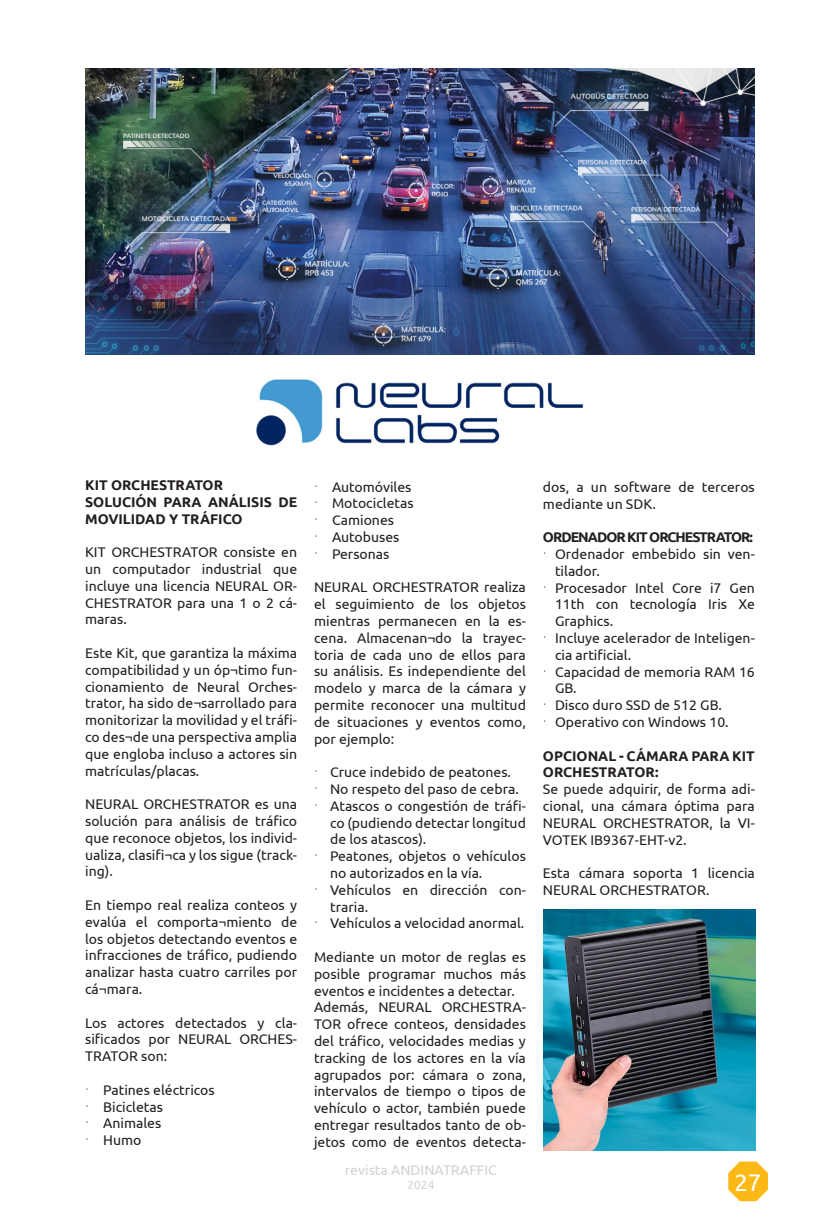
<style>
.page{position:relative;width:823px;height:1219px;background:#fff}
.page>*{position:absolute;margin:0;border:0;box-sizing:border-box;transform-origin:0 0}
.t1{font:24px "Ubuntu";color:#fff}
.t2{font:14px/16.8px "Ubuntu";color:#231f20;text-align:justify}
.t3{font:700 14px/16.8px "Ubuntu";color:#231f20}
.t4{font:700 14px "Ubuntu";letter-spacing:-.07em;color:#231f20}
.t5{font:14px "Ubuntu";color:#d1d2d4}
.t6{font:12px "Ubuntu";color:#d1d2d4}
.s1{font-family:"Times New Roman"}
</style>
<div class="page">
<svg style="left:728px;top:1161px;width:39px;height:40px;background:#fcc43d"></svg>
<img style="left:85px;top:68px;width:669px;height:286px">
<img style="left:256px;top:379px;width:328px;height:67px">
<img style="left:543px;top:910px;width:212px;height:241px">
<p class="t3" style="left:85px;top:476px;width:139px">KIT ORCHESTRATOR</p>
<p class="t3" style="left:85px;top:493px;width:213px">SOLUCIÓN PARA ANÁLISIS DE<br>MOVILIDAD Y TRÁFICO</p>
<p class="t2" style="left:85px;top:543px;width:213px">KIT ORCHESTRATOR consiste en un computador industrial que incluye una licencia NEURAL OR-CHESTRATOR para una 1 o 2 cá&shy;maras.</p>
<p class="t2" style="left:85px;top:644px;width:213px">Este Kit, que garantiza la máxima compatibilidad y un óp¬timo fun&shy;cionamiento de Neural Orches&shy;trator, ha sido de¬sarrollado para monitorizar la movilidad y el tráfi&shy;co des¬de una perspectiva amplia que engloba incluso a actores sin matrículas/placas.</p>
<p class="t2" style="left:85px;top:795px;width:213px">NEURAL ORCHESTRATOR es una solución para análisis de tráfico que reconoce objetos, los individ&shy;ualiza, clasifi¬ca y los sigue (track&shy;ing).</p>
<p class="t2" style="left:85px;top:896px;width:213px">En tiempo real realiza conteos y evalúa el comporta¬miento de los objetos detectando eventos e infracciones de tráfico, pudiendo analizar hasta cuatro carriles por cá¬mara.</p>
<p class="t2" style="left:85px;top:1014px;width:213px">Los actores detectados y cla&shy;sificados por NEURAL ORCHES-TRATOR son:</p>
<p class="t2" style="left:85px;top:1081px;width:131px"><span class="s1">ˑ</span> Patines eléctricos</p>
<p class="t2" style="left:85px;top:1098px;width:79px"><span class="s1">ˑ</span> Bicicletas</p>
<p class="t2" style="left:85px;top:1115px;width:78px"><span class="s1">ˑ</span> Animales</p>
<p class="t2" style="left:85px;top:1131px;width:58px"><span class="s1">ˑ</span> Humo</p>
<p class="t2" style="left:314px;top:478px;width:99px"><span class="s1">ˑ</span> Automóviles</p>
<p class="t2" style="left:314px;top:495px;width:101px"><span class="s1">ˑ</span> Motocicletas</p>
<p class="t2" style="left:314px;top:511px;width:81px"><span class="s1">ˑ</span> Camiones</p>
<p class="t2" style="left:314px;top:528px;width:87px"><span class="s1">ˑ</span> Autobuses</p>
<p class="t2" style="left:314px;top:545px;width:77px"><span class="s1">ˑ</span> Personas</p>
<p class="t2" style="left:314px;top:579px;width:213px">NEURAL ORCHESTRATOR realiza el seguimiento de los objetos mientras permanecen en la es&shy;cena. Almacenan¬do la trayec&shy;toria de cada uno de ellos para su análisis. Es independiente del modelo y marca de la cámara y permite reconocer una multitud de situaciones y eventos como, por ejemplo:</p>
<p class="t2" style="left:314px;top:763px;width:198px"><span class="s1">ˑ</span> Cruce indebido de peatones.</p>
<p class="t2" style="left:314px;top:780px;width:206px"><span class="s1">ˑ</span> No respeto del paso de cebra.</p>
<p class="t2" style="left:330px;top:797px;width:197px;text-indent:-16px"><span class="s1">ˑ</span> Atascos o congestión de tráfi&shy;co (pudiendo detectar longitud de los atascos).</p>
<p class="t2" style="left:330px;top:847px;width:197px;text-indent:-16px"><span class="s1">ˑ</span> Peatones, objetos o vehículos no autorizados en la vía.</p>
<p class="t2" style="left:330px;top:881px;width:197px;text-indent:-16px"><span class="s1">ˑ</span> Vehículos en dirección con&shy;traria.</p>
<p class="t2" style="left:314px;top:915px;width:212px"><span class="s1">ˑ</span> Vehículos a velocidad anormal.</p>
<p class="t2" style="left:314px;top:948px;width:213px">Mediante un motor de reglas es posible programar muchos más eventos e incidentes a detectar.</p>
<p class="t2" style="left:314px;top:999px;width:213px">Además, NEURAL ORCHESTRA-TOR ofrece conteos, densidades del tráfico, velocidades medias y tracking de los actores en la vía agrupados por: cámara o zona, intervalos de tiempo o tipos de vehículo o actor, también puede entregar resultados tanto de ob&shy;jetos como de eventos detecta-</p>
<p class="t5" style="left:344px;top:1161px;width:153px">revista ANDINATRAFFIC</p>
<p class="t6" style="left:407px;top:1177px;width:29px">2024</p>
<p class="t2" style="left:542px;top:478px;width:213px">dos, a un software de terceros mediante un SDK.</p>
<p class="t4" style="left:542px;top:529px;width:211px">ORDENADOR KIT ORCHESTRATOR:</p>
<p class="t2" style="left:554px;top:545px;width:201px;text-indent:-12px"><span class="s1">ˑ</span> Ordenador embebido sin ven&shy;tilador.</p>
<p class="t2" style="left:554px;top:579px;width:201px;text-indent:-12px"><span class="s1">ˑ</span> Procesador Intel Core i7 Gen 11th con tecnología Iris Xe Graphics.</p>
<p class="t2" style="left:554px;top:629px;width:201px;text-indent:-12px"><span class="s1">ˑ</span> Incluye acelerador de Inteligen&shy;cia artificial.</p>
<p class="t2" style="left:554px;top:663px;width:201px;text-indent:-12px"><span class="s1">ˑ</span> Capacidad de memoria RAM 16<br>GB.</p>
<p class="t2" style="left:542px;top:696px;width:180px"><span class="s1">ˑ</span> Disco duro SSD de 512 GB.</p>
<p class="t2" style="left:542px;top:713px;width:187px"><span class="s1">ˑ</span> Operativo con Windows 10.</p>
<p class="t3" style="left:542px;top:747px;width:213px">OPCIONAL - CÁMARA PARA KIT<br>ORCHESTRATOR:</p>
<p class="t2" style="left:542px;top:780px;width:213px">Se puede adquirir, de forma adi&shy;cional, una cámara óptima para NEURAL ORCHESTRATOR, la VI-VOTEK IB9367-EHT-v2.</p>
<p class="t2" style="left:542px;top:864px;width:213px">Esta cámara soporta 1 licencia<br>NEURAL ORCHESTRATOR.</p>
<h1 class="t1" style="left:734px;top:1168px;width:28px">27</h1>
</div>
